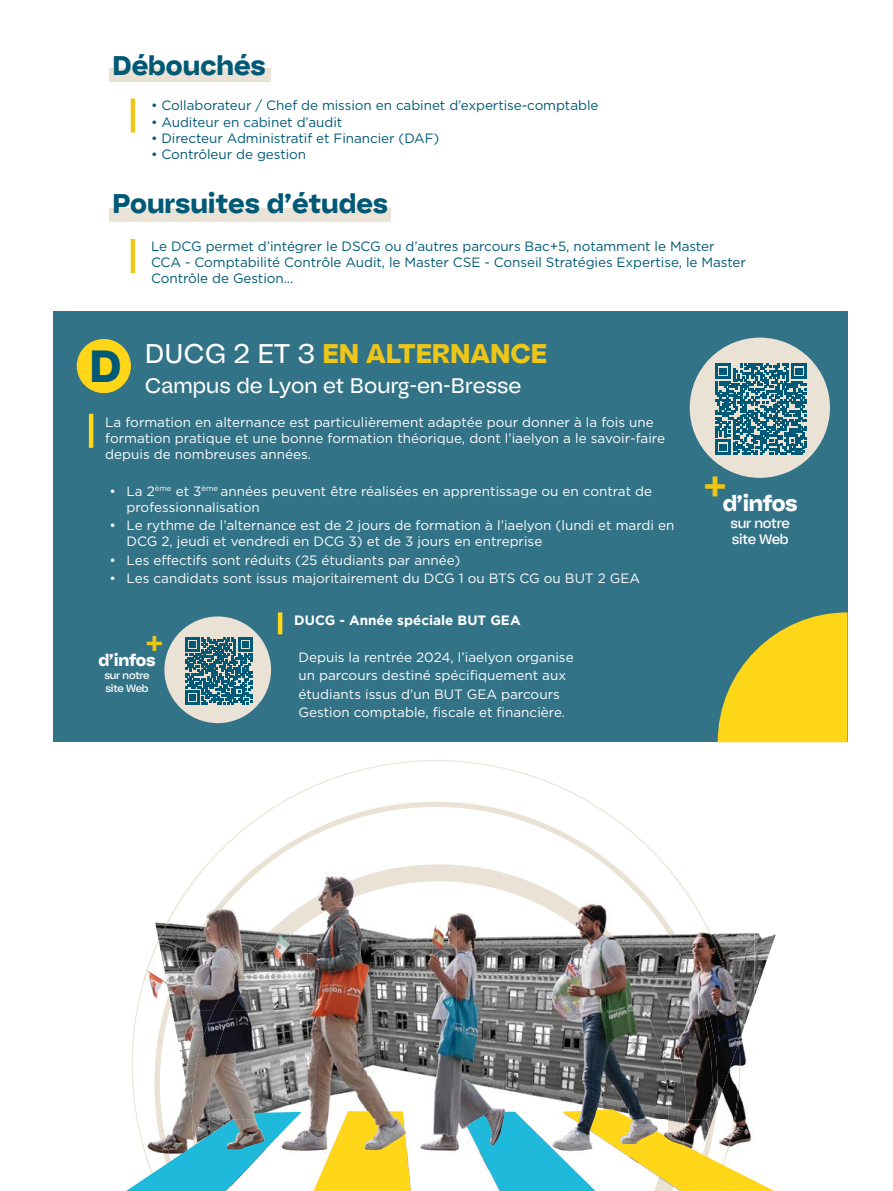
<style>
.page{position:relative;width:893px;height:1191px;background:#fff}
.page>*{position:absolute;margin:0;border:0;box-sizing:border-box;transform-origin:0 0}
.t1{font:700 37.2px "Bauziet Norm Extra";color:#edc618}
.t2{font:700 28.35px "Bauziet Norm Extra";color:#edc618}
.t3{font:700 27px "Bauziet Norm Extra";color:#005a77}
.t4{font:700 27px "Bauziet Norm Extra";color:#edc618}
.t5{font:700 22.05px "Bauziet Norm Extra";letter-spacing:-.02em;color:#fff}
.t6{font:21px "Bauziet Norm Regular";color:#fff}
.t7{font:700 16.8px "Bauziet Norm Extra";letter-spacing:-.02em;color:#fff}
.t8{font:13.8px/16.5px "Bauziet Norm Medium";letter-spacing:-.02em;color:#fff}
.t9{font:13.5px/16.2px "Gotham";color:#fff}
.t10{font:13.5px/16.2px "Gotham";letter-spacing:-.005em;color:#005a77}
.t11{font:700 13.5px "Gotham";color:#fff}
.t12{font:10.5px/12.6px "Bauziet Norm Medium";letter-spacing:-.02em;color:#fff}
.s1{font-family:"Bauziet Norm Regular";font-weight:400;color:#fff}
</style>
<div class="page">
<div style="left:110px;top:68px;width:161px;height:14px;background:#eae3d5"></div>
<hr style="left:131px;top:98px;width:4px;height:35px;background:#edc618">
<div style="left:110px;top:208px;width:281px;height:14px;background:#eae3d5"></div>
<hr style="left:131px;top:239px;width:4px;height:34px;background:#edc618">
<div style="left:53px;top:311px;width:794px;height:431px;background:#337387"></div>
<div style="left:77px;top:339px;width:54px;height:54px;background:#ffd618;border-radius:50%"></div>
<hr style="left:89px;top:414px;width:4px;height:34px;background:#ffd618">
<div style="left:690px;top:337px;width:140px;height:141px;background:#eae3d5;border-radius:50%"></div>
<svg style="left:715px;top:363px;width:92px;height:92px"></svg>
<hr style="left:278px;top:612px;width:4px;height:22px;background:#ffd618">
<div style="left:164px;top:616px;width:107px;height:107px;background:#eae3d5;border-radius:50%"></div>
<svg style="left:185px;top:637px;width:67px;height:67px"></svg>
<svg style="left:132px;top:760px;width:535px;height:351px"></svg>
<img style="left:754px;top:933px;width:22px;height:63px">
<img style="left:144px;top:867px;width:251px;height:40px">
<img style="left:395px;top:867px;width:213px;height:38px">
<img style="left:652px;top:867px;width:14px;height:35px">
<img style="left:144px;top:982px;width:15px;height:129px">
<img style="left:300px;top:875px;width:65px;height:32px">
<img style="left:365px;top:867px;width:207px;height:36px">
<img style="left:220px;top:867px;width:44px;height:36px">
<img style="left:608px;top:867px;width:44px;height:35px">
<svg style="left:215px;top:903px;width:12px;height:4px"></svg>
<img style="left:154px;top:994px;width:18px;height:117px">
<img style="left:178px;top:867px;width:28px;height:36px">
<img style="left:666px;top:867px;width:27px;height:35px">
<img style="left:144px;top:903px;width:35px;height:79px">
<img style="left:159px;top:907px;width:148px;height:103px">
<img style="left:307px;top:905px;width:149px;height:105px">
<img style="left:456px;top:902px;width:298px;height:108px">
<img style="left:172px;top:1010px;width:578px;height:109px">
<img style="left:301px;top:1119px;width:166px;height:33px">
<img style="left:232px;top:907px;width:74px;height:69px">
<img style="left:306px;top:907px;width:27px;height:16px">
<img style="left:539px;top:904px;width:78px;height:36px">
<img style="left:592px;top:939px;width:53px;height:37px">
<img style="left:200px;top:975px;width:53px;height:73px">
<img style="left:625px;top:975px;width:52px;height:73px">
<img style="left:192px;top:1047px;width:31px;height:64px">
<img style="left:654px;top:1047px;width:27px;height:62px">
<img style="left:196px;top:908px;width:26px;height:28px">
<img style="left:645px;top:903px;width:36px;height:52px">
<img style="left:169px;top:935px;width:33px;height:70px">
<img style="left:681px;top:944px;width:36px;height:165px">
<img style="left:153px;top:908px;width:5px;height:31px">
<img style="left:158px;top:908px;width:18px;height:33px">
<img style="left:692px;top:902px;width:21px;height:36px">
<img style="left:711px;top:937px;width:28px;height:106px">
<svg style="left:126px;top:1111px;width:175px;height:80px"></svg>
<svg style="left:313px;top:1111px;width:98px;height:80px;background:#e8cb50"></svg>
<svg style="left:467px;top:1109px;width:308px;height:82px"></svg>
<svg style="left:718px;top:612px;width:129px;height:130px"></svg>
<h3 class="t3" style="left:113px;top:47px;width:155px">Débouchés</h3>
<p class="t10" style="left:151px;top:97px;width:449px">• Collaborateur / Chef de mission en cabinet d’expertise-comptable</p>
<p class="t10" style="left:151px;top:113px;width:193px">• Auditeur en cabinet d’audit</p>
<p class="t10" style="left:151px;top:130px;width:290px">• Directeur Administratif et Financier (DAF)</p>
<p class="t10" style="left:151px;top:146px;width:157px">• Contrôleur de gestion</p>
<h3 class="t3" style="left:113px;top:185px;width:277px">Poursuites d’études</h3>
<p class="t10" style="left:151px;top:238px;width:596px">Le DCG permet d’intégrer le DSCG ou d’autres parcours Bac+5, notamment le Master<br>CCA - Comptabilité Contrôle Audit, le Master CSE - Conseil Stratégies Expertise, le Master<br>Contrôle de Gestion...</p>
<h3 class="t4" style="left:145px;top:335px;width:404px"><span class="s1">DUCG 2 ET 3</span> EN ALTERNANCE</h3>
<h3 class="t6" style="left:89px;top:372px;width:433px"><sup>D</sup> Campus de Lyon et Bourg-en-Bresse</h3>
<p class="t9" style="left:105px;top:413px;width:561px">La formation en alternance est particulièrement adaptée pour donner à la fois une formation pratique et une bonne formation théorique, dont l’iaelyon a le savoir-faire depuis de nombreuses années.</p>
<p class="t9" style="left:126px;top:482px;width:527px;text-indent:-17px">• La 2<sup>ème</sup> et 3<sup>ème</sup> années peuvent être réalisées en apprentissage ou en contrat de professionnalisation</p>
<p class="t9" style="left:126px;top:517px;width:549px;text-indent:-17px">• Le rythme de l’alternance est de 2 jours de formation à l’iaelyon (lundi et mardi en<br>DCG 2, jeudi et vendredi en DCG 3) et de 3 jours en entreprise</p>
<p class="t9" style="left:109px;top:551px;width:352px">• Les effectifs sont réduits (25 étudiants par année)</p>
<p class="t9" style="left:109px;top:570px;width:532px">• Les candidats sont issus majoritairement du DCG 1 ou BTS CG ou BUT 2 GEA</p>
<h2 class="t2" style="left:145px;top:623px;width:20px">+</h2>
<p class="t7" style="left:99px;top:649px;width:58px">d’infos</p>
<p class="t12" style="left:104px;top:669px;width:47px">sur notre site Web</p>
<p class="t11" style="left:294px;top:612px;width:228px">DUCG - Année spéciale BUT GEA</p>
<p class="t9" style="left:298px;top:647px;width:277px;line-height:18.3px">Depuis la rentrée 2024, l’iaelyon organise un parcours destiné spécifiquement aux étudiants issus d’un BUT GEA parcours Gestion comptable, fiscale et financière.</p>
<h1 class="t1" style="left:703px;top:460px;width:26px">+</h1>
<h3 class="t5" style="left:723px;top:488px;width:76px">d’infos</h3>
<p class="t8" style="left:730px;top:514px;width:61px">sur notre site Web</p>
</div>
